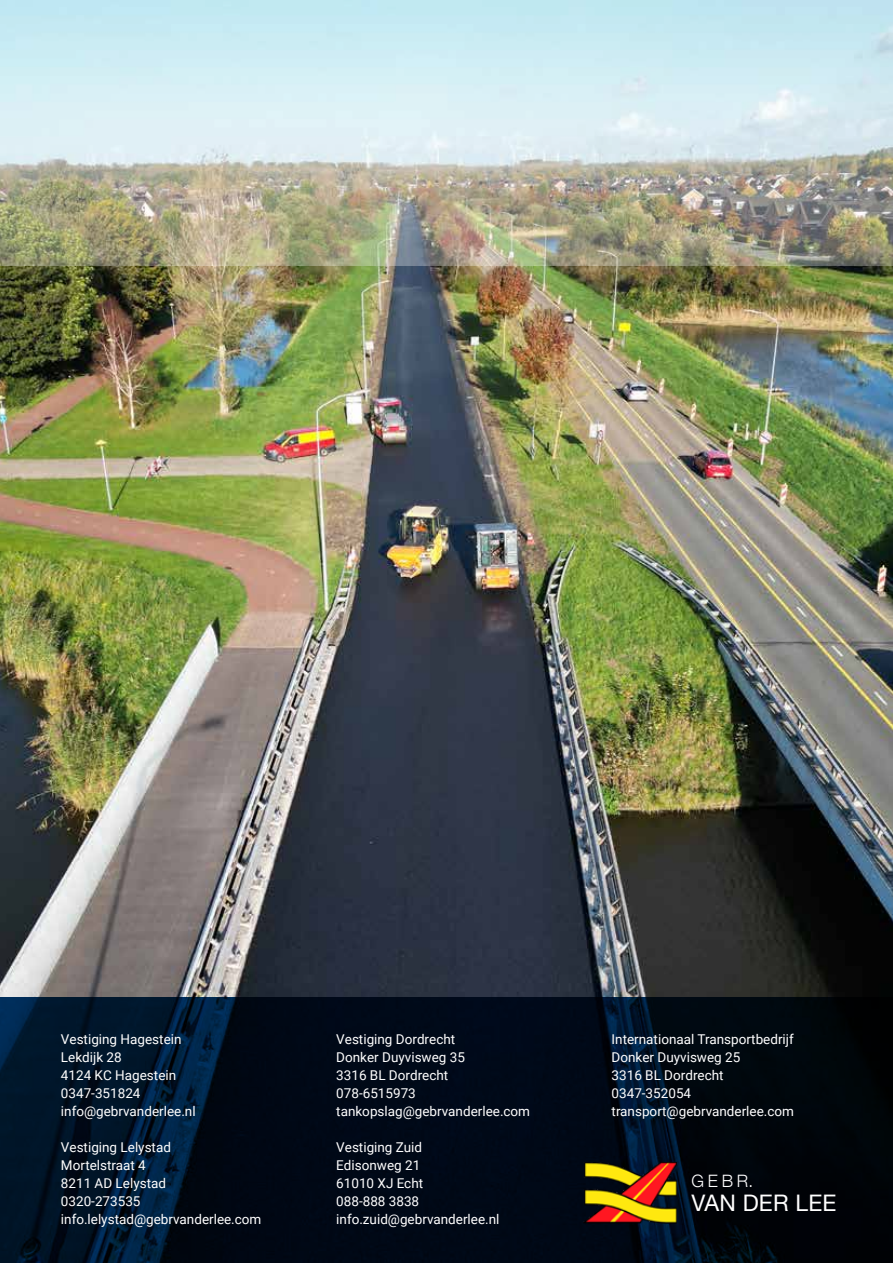
<style>
.page{position:relative;width:893px;height:1263px;background:#fff}
.page>*{position:absolute;margin:0;border:0;box-sizing:border-box;transform-origin:0 0}
.t1{font:22.8px "Helvetica Neue";letter-spacing:.01em;color:#fff}
.t2{font:300 17.1px "Helvetica Neue";color:#fff}
.t3{font:13.5px/18px "Roboto";color:#fff}
</style>
<div class="page">
<img style="left:0;top:266px;width:893px;height:731px">
<svg style="left:0;top:997px;width:893px;height:266px;background:#000b1a"></svg>
<img style="left:584px;top:1162px;width:93px;height:61px">
<img style="left:0;top:0;width:893px;height:266px">
<p class="t3" style="left:61px;top:1030px;width:136px">Vestiging Hagestein<br>Lekdijk 28<br>4124 KC Hagestein<br>0347-351824 info@gebrvanderlee.nl</p>
<p class="t3" style="left:61px;top:1138px;width:202px">Vestiging Lelystad<br>Mortelstraat 4<br>8211 AD Lelystad<br>0320-273535 info.lelystad@gebrvanderlee.com</p>
<p class="t3" style="left:336px;top:1030px;width:195px">Vestiging Dordrecht<br>Donker Duyvisweg 35<br>3316 BL Dordrecht<br>078-6515973 tankopslag@gebrvanderlee.com</p>
<p class="t3" style="left:336px;top:1138px;width:165px">Vestiging Zuid<br>Edisonweg 21<br>61010 XJ Echt<br>088-888 3838 info.zuid@gebrvanderlee.nl</p>
<p class="t3" style="left:612px;top:1030px;width:184px">Internationaal Transportbedrijf<br>Donker Duyvisweg 25<br>3316 BL Dordrecht<br>0347-352054 transport@gebrvanderlee.com</p>
<p class="t2" style="left:691px;top:1167px;width:63px">GEBR.</p>
<h1 class="t1" style="left:691px;top:1186px;width:147px">VAN DER LEE</h1>
</div>
